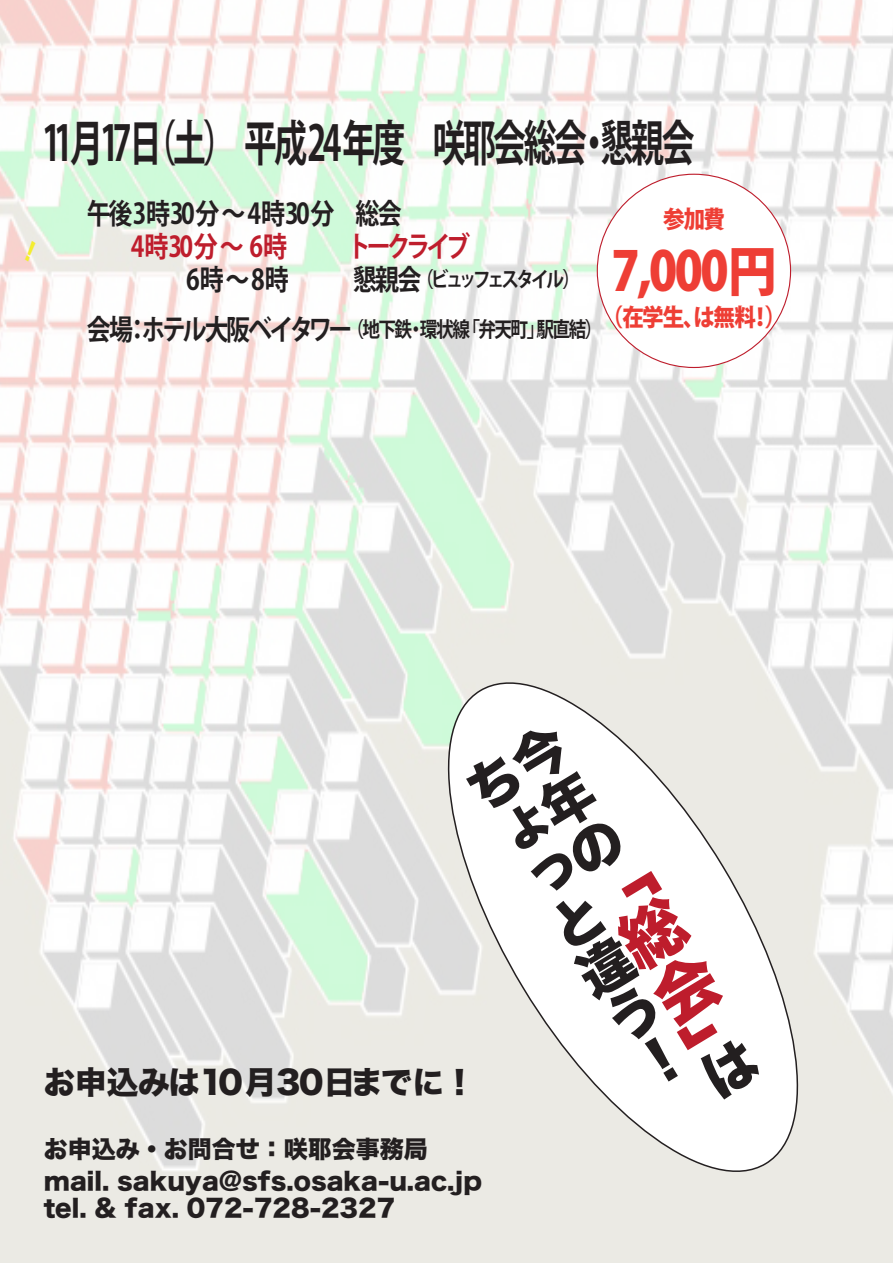
<style>
.page{position:relative;width:893px;height:1263px;background:#fff}
.page>*{position:absolute;margin:0;border:0;box-sizing:border-box;transform-origin:0 0}
.t1{font:64.5px/63.9px "Hira Kaku Std N W8";color:#be1d2c;text-align:justify}
.t2{font:54px/54px "Hira Kaku Std N W8";color:#231f20;text-align:justify}
.t3{font:800 54px "Koz Go Pr 6 N";color:#ee3e35;scale:.9 1}
.t4{font:700 48.75px "Koz Go Pr 6 N";letter-spacing:-.075em;color:#231f20;scale:.67 1}
.t5{font:31.5px "Hira Kaku Std N W8";color:#231f20}
.t6{font:700 28.5px "Koz Go Pr 6 N";letter-spacing:-.005em;color:#231f20;scale:.84 1}
.t7{font:700 28.5px "Koz Go Pr 6 N";letter-spacing:-.13em;color:#be1d2c;scale:.84 1}
.t8{font:24px/31.5px "Hira Kaku Std N W8";color:#231f20}
.t9{font:800 24px "Koz Go Pr 6 N";letter-spacing:-.06em;color:#ee3e35;scale:.9 1}
.t10{font:24px "Ruika Mono Kyohkan 08";color:#f4ed2f;scale:.75 1}
.t11{font:700 21px "Koz Go Pr 6 N";letter-spacing:-.09em;color:#231f20;scale:.84 1}
.t12{font:700 21px "Koz Go Pr 6 N";letter-spacing:-.185em;color:#231f20;scale:.84 1}
.s1{font-size:28.5px}
</style>
<div class="page">
<img style="left:0;top:0;width:893px;height:1263px">
<div style="left:597px;top:174px;width:193px;height:193px;background:#fff;border-radius:50%"></div>
<svg style="left:425px;top:655px;width:396px;height:544px"></svg>
<svg style="left:504px;top:719px;width:125px;height:161px"></svg>
<p class="t10" style="left:21px;top:239px;width:25px">！</p>
<h3 class="t4" style="left:42px;top:116px;width:975px">11月17日（土）　平成24年度　咲耶会総会・懇親会</h3>
<p class="t6" style="left:87px;top:197px;width:377px">午後3時30分 ～ 4時30分　総会</p>
<p class="t7" style="left:131px;top:230px;width:214px">4時30分 ～ 6時　</p>
<p class="t7" style="left:347px;top:230px;width:148px">トークライブ</p>
<p class="t6" style="left:186px;top:263px;width:150px">6時 ～ 8時　</p>
<p class="t12" style="left:353px;top:267px;width:272px"><span class="s1">懇親会</span>（ビュッフェスタイル）</p>
<p class="t11" style="left:87px;top:318px;width:615px"><span class="s1">会場：ホテル大阪ベイタワー</span>（地下鉄・環状線「弁天町」駅直結）</p>
<p class="t9" style="left:663px;top:206px;width:71px">参加費</p>
<h2 class="t3" style="left:612px;top:241px;width:185px">7,000円</h2>
<p class="t9" style="left:601px;top:304px;width:207px">（在学生、は無料！）</p>
<h2 class="t2" style="left:458px;top:774px;width:29px;rotate:-31deg">ちょっと違う！</h2>
<h1 class="t1" style="left:577px;top:870px;width:34px;rotate:-31deg">「総会」<sub>は</sub></h1>
<h3 class="t5" style="left:44px;top:1065px;width:433px">お申込みは10月30日までに！</h3>
<p class="t8" style="left:44px;top:1134px;width:440px">お申込み・お問合せ：咲耶会事務局mail. sakuya@sfs.osaka-u.ac.jp</p>
<p class="t8" style="left:44px;top:1193px;width:353px">tel. &amp; fax. 072-728-2327</p>
</div>
